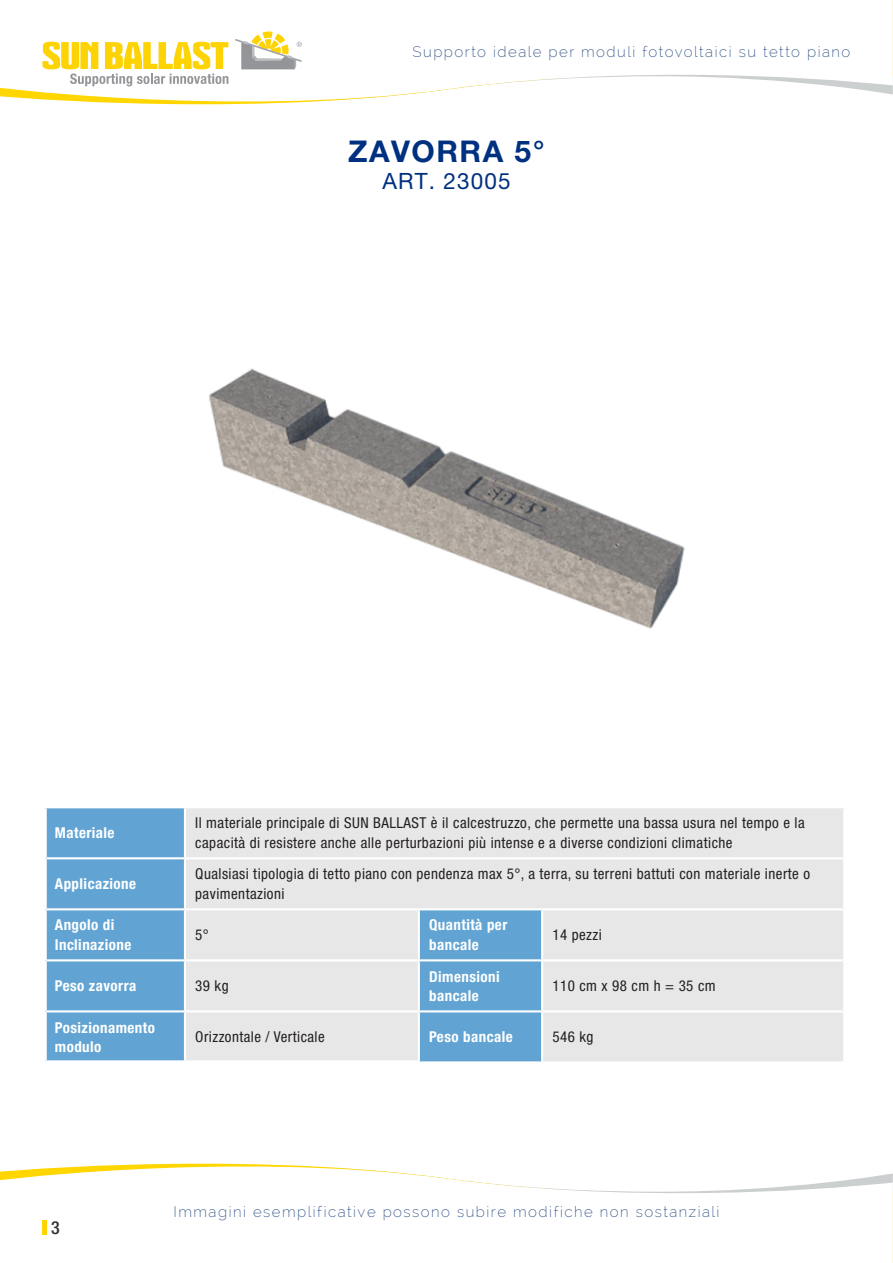
<style>
.page{position:relative;width:893px;height:1263px;background:#fff}
.page>*{position:absolute;margin:0;border:0;box-sizing:border-box;transform-origin:0 0}
.Page_number{font:700 30px "Helvetica Neue LT Pro";letter-spacing:.05em;color:#003080}
.Page_number-2{font:22.5px "Helvetica Neue LT Pro";letter-spacing:.05em;color:#003080}
.t1{font:500 condensed 18px "Helvetica Neue LT Pro";color:#303030}
.t2{font:condensed 15px/19.5px "Helvetica Neue LT Pro";letter-spacing:.03em;color:#231f20}
.Page_number-3{font:700 condensed 15px/19.5px "Helvetica Neue LT Pro";letter-spacing:.03em;color:#fff}
.t3{font:200 15px "Raleway";letter-spacing:.1em;color:#1c417b}
</style>
<div class="page">
<svg style="left:0;top:0;width:893px;height:105px"></svg>
<svg style="left:0;top:1163px;width:893px;height:100px"></svg>
<svg style="left:43px;top:42px;width:185px;height:44px"></svg>
<svg style="left:235px;top:31px;width:67px;height:38px"></svg>
<hr style="left:43px;top:1220px;width:4px;height:14px;background:#ffd400">
<img style="left:209px;top:368px;width:476px;height:261px">
<div style="left:47px;top:808px;width:137px;height:252px;background:#61a4d3"></div>
<svg style="left:186px;top:808px;width:657px;height:253px;background:#d2dde4"></svg>
<div style="left:543px;top:910px;width:300px;height:151px;background:#e7e7e7"></div>
<hr style="left:47px;top:857px;width:138px;height:2px;background:#fff">
<hr style="left:185px;top:857px;width:234px;height:2px;background:#fff">
<hr style="left:419px;top:857px;width:123px;height:2px;background:#fff">
<hr style="left:542px;top:857px;width:301px;height:2px;background:#fff">
<hr style="left:47px;top:908px;width:138px;height:2px;background:#fff">
<hr style="left:185px;top:908px;width:234px;height:2px;background:#fff">
<hr style="left:419px;top:908px;width:123px;height:2px;background:#fff">
<hr style="left:418px;top:910px;width:2px;height:49px;background:#fff">
<hr style="left:542px;top:908px;width:301px;height:2px;background:#fff">
<hr style="left:541px;top:910px;width:2px;height:49px;background:#fff">
<hr style="left:47px;top:959px;width:138px;height:2px;background:#fff">
<hr style="left:185px;top:959px;width:234px;height:2px;background:#fff">
<hr style="left:419px;top:959px;width:123px;height:2px;background:#fff">
<hr style="left:418px;top:961px;width:2px;height:49px;background:#fff">
<hr style="left:542px;top:959px;width:301px;height:2px;background:#fff">
<hr style="left:541px;top:961px;width:2px;height:49px;background:#fff">
<hr style="left:47px;top:1010px;width:138px;height:2px;background:#fff">
<hr style="left:185px;top:1010px;width:234px;height:2px;background:#fff">
<hr style="left:419px;top:1010px;width:123px;height:2px;background:#fff">
<hr style="left:418px;top:1012px;width:2px;height:49px;background:#fff">
<hr style="left:542px;top:1010px;width:301px;height:2px;background:#fff">
<hr style="left:541px;top:1012px;width:2px;height:49px;background:#fff">
<svg style="left:44px;top:808px;width:3px;height:50px"></svg>
<svg style="left:44px;top:858px;width:3px;height:51px"></svg>
<svg style="left:44px;top:909px;width:3px;height:51px"></svg>
<svg style="left:44px;top:960px;width:3px;height:51px"></svg>
<svg style="left:44px;top:1011px;width:3px;height:49px"></svg>
<svg style="left:44px;top:1060px;width:141px;height:1px"></svg>
<hr style="left:185px;top:1060px;width:233px;height:4px;background:#fff">
<p class="t3" style="left:412px;top:43px;width:439px">Supporto ideale per moduli fotovoltaici su tetto piano</p>
<p class="Page_number" style="left:348px;top:132px;width:198px">ZAVORRA 5°</p>
<p class="Page_number-2" style="left:382px;top:167px;width:130px">ART. 23005</p>
<p class="Page_number-3" style="left:55px;top:823px;width:61px">Materiale</p>
<p class="t2" style="left:195px;top:813px;width:611px">Il materiale principale di SUN BALLAST è il calcestruzzo, che permette una bassa usura nel tempo e la capacità di resistere anche alle perturbazioni più intense e a diverse condizioni climatiche</p>
<p class="Page_number-3" style="left:55px;top:874px;width:83px">Applicazione</p>
<p class="t2" style="left:195px;top:864px;width:616px">Qualsiasi tipologia di tetto piano con pendenza max 5°, a terra, su terreni battuti con materiale inerte o pavimentazioni</p>
<p class="Page_number-3" style="left:55px;top:915px;width:78px">Angolo di<br>Inclinazione</p>
<p class="t2" style="left:195px;top:925px;width:15px">5°</p>
<p class="Page_number-3" style="left:429px;top:915px;width:80px">Quantità per bancale</p>
<p class="t2" style="left:552px;top:925px;width:51px">14 pezzi</p>
<p class="Page_number-3" style="left:55px;top:976px;width:83px">Peso zavorra</p>
<p class="t2" style="left:195px;top:976px;width:35px">39 kg</p>
<p class="Page_number-3" style="left:429px;top:966px;width:72px">Dimensioni bancale</p>
<p class="t2" style="left:552px;top:976px;width:165px">110 cm x 98 cm h = 35 cm</p>
<p class="Page_number-3" style="left:55px;top:1017px;width:102px">Posizionamento modulo</p>
<p class="t2" style="left:195px;top:1027px;width:131px">Orizzontale / Verticale</p>
<p class="Page_number-3" style="left:429px;top:1027px;width:85px">Peso bancale</p>
<p class="t2" style="left:552px;top:1027px;width:43px">546 kg</p>
<p class="t1" style="left:51px;top:1217px;width:10px">3</p>
<p class="t3" style="left:173px;top:1202px;width:548px">Immagini esemplificative possono subire modifiche non sostanziali</p>
</div>
